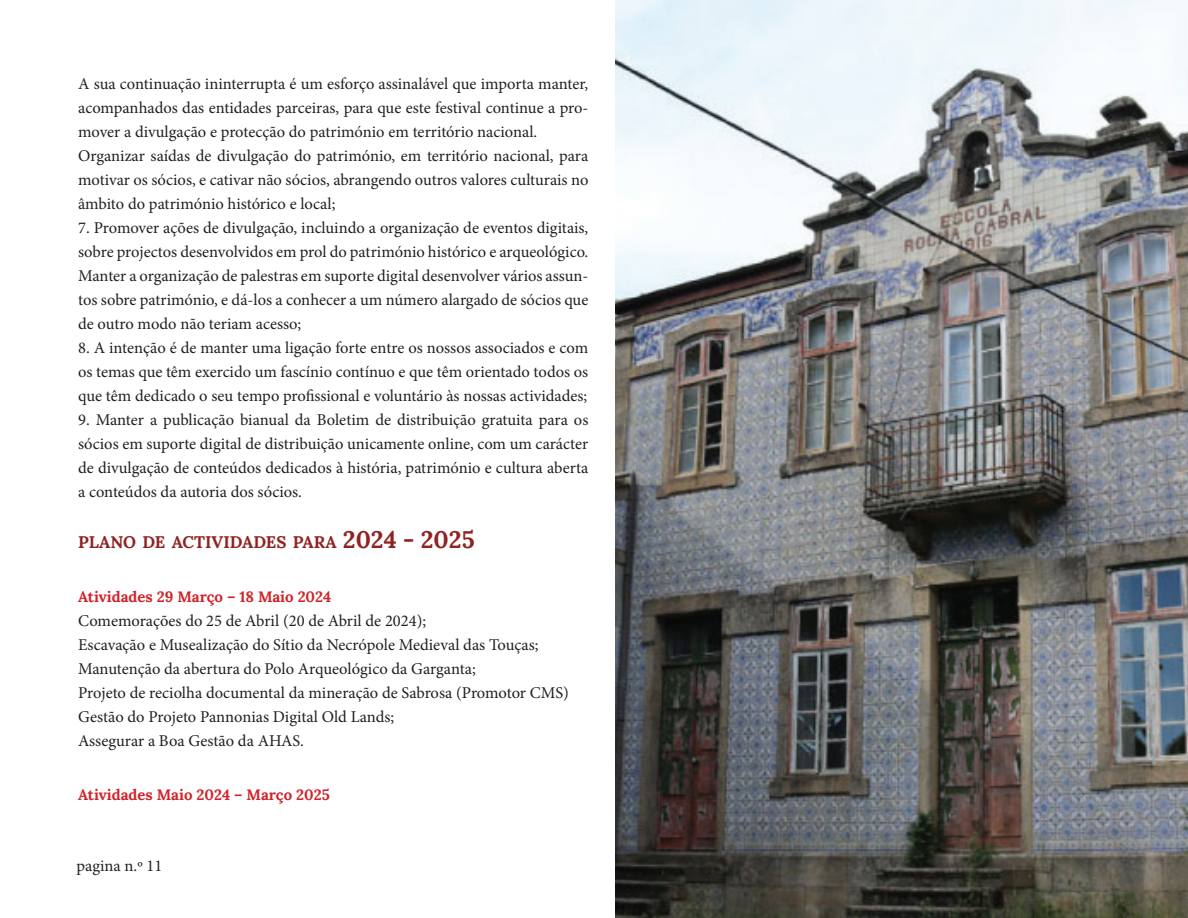
<style>
.page{position:relative;width:1188px;height:918px;background:#fff}
.page>*{position:absolute;margin:0;border:0;box-sizing:border-box;transform-origin:0 0}
.titulo{font:700 16.8px "Lora";color:#902221}
.t1{font:16.5px/24px "Minion Pro";color:#231f20;text-align:justify}
.subtitulo{font:700 15px "Lora";color:#d1232a}
.s1{font-size:24px}
</style>
<div class="page">
<img style="left:615px;top:0;width:573px;height:918px">
<p class="t1" style="left:78px;top:71px;width:512px">A sua continuação ininterrupta é um esforço assinalável que importa manter, acompanhados das entidades parceiras, para que este festival continue a pro&shy;mover a divulgação e protecção do património em território nacional.</p>
<p class="t1" style="left:78px;top:143px;width:512px">Organizar saídas de divulgação do património, em território nacional, para motivar os sócios, e cativar não sócios, abrangendo outros valores culturais no âmbito do património histórico e local;</p>
<p class="t1" style="left:78px;top:215px;width:512px">7. Promover ações de divulgação, incluindo a organização de eventos digitais, sobre projectos desenvolvidos em prol do património histórico e arqueológico.</p>
<p class="t1" style="left:78px;top:263px;width:512px">Manter a organização de palestras em suporte digital desenvolver vários assun&shy;tos sobre património, e dá-los a conhecer a um número alargado de sócios que de outro modo não teriam acesso;</p>
<p class="t1" style="left:78px;top:335px;width:512px">8. A intenção é de manter uma ligação forte entre os nossos associados e com os temas que têm exercido um fascínio contínuo e que têm orientado todos os que têm dedicado o seu tempo profissional e voluntário às nossas actividades;</p>
<p class="t1" style="left:78px;top:407px;width:512px">9. Manter a publicação bianual da Boletim de distribuição gratuita para os sócios em suporte digital de distribuição unicamente online, com um carácter de divulgação de conteúdos dedicados à história, património e cultura aberta a conteúdos da autoria dos sócios.</p>
<p class="titulo" style="left:78px;top:528px;width:398px">PLANO DE ACTIVIDADES PARA <span class="s1">2024 - 2025</span></p>
<p class="subtitulo" style="left:78px;top:584px;width:255px">Atividades 29 Março – 18 Maio 2024</p>
<p class="t1" style="left:78px;top:608px;width:350px">Comemorações do 25 de Abril (20 de Abril de 2024);</p>
<p class="t1" style="left:78px;top:632px;width:462px">Escavação e Musealização do Sítio da Necrópole Medieval das Touças;</p>
<p class="t1" style="left:78px;top:656px;width:399px">Manutenção da abertura do Polo Arqueológico da Garganta;</p>
<p class="t1" style="left:78px;top:680px;width:492px">Projeto de reciolha documental da mineração de Sabrosa (Promotor CMS)</p>
<p class="t1" style="left:78px;top:704px;width:318px">Gestão do Projeto Pannonias Digital Old Lands;</p>
<p class="t1" style="left:78px;top:728px;width:227px">Assegurar a Boa Gestão da AHAS.</p>
<p class="subtitulo" style="left:78px;top:782px;width:253px">Atividades Maio 2024 – Março 2025</p>
<p class="t1" style="left:77px;top:854px;width:87px">pagina n.º 11</p>
</div>
